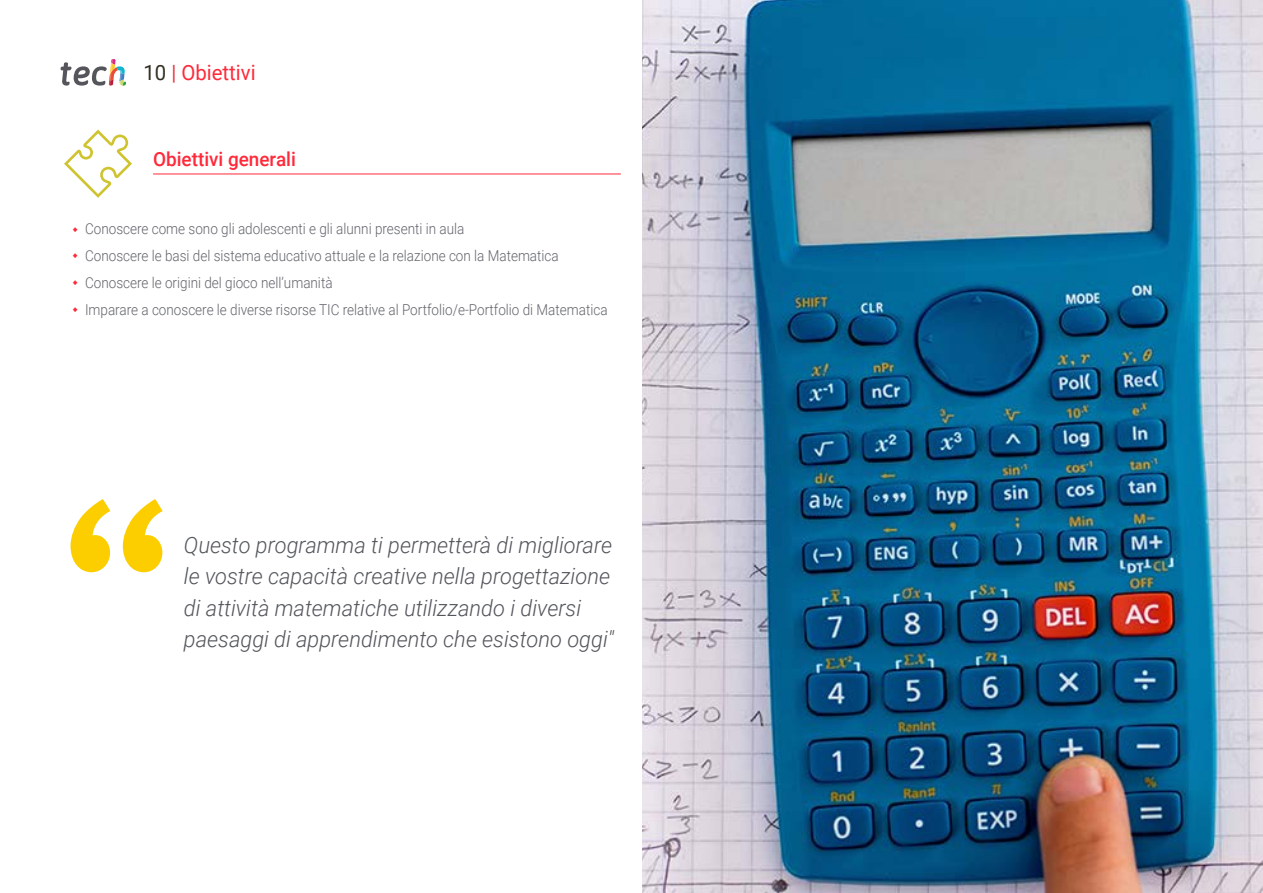
<style>
.page{position:relative;width:1263px;height:893px;background:#fff}
.page>*{position:absolute;margin:0;border:0;box-sizing:border-box;transform-origin:0 0}
.t1{font:italic 300 22.5px/31.5px "Roboto";color:#52555b}
.t2{font:21px "Roboto";color:#ff293a}
.t3{font:500 19.5px "Roboto";color:#ff293a}
.t4{font:300 15px/26.7px "Roboto";color:#61646a;scale:.9 1}
.s1{color:#312e20}
.s2{color:#e73441}
</style>
<div class="page">
<hr style="left:153px;top:174px;width:468px;height:1px;background:#ff293a">
<svg style="left:64px;top:130px;width:68px;height:68px"></svg>
<svg style="left:71px;top:499px;width:92px;height:73px"></svg>
<svg style="left:61px;top:59px;width:65px;height:27px"></svg>
<img style="left:642px;top:0;width:621px;height:893px">
<h2 class="t2" style="left:144px;top:57px;width:114px"><span class="s1">10</span> <span class="s2">|</span> Obiettivi</h2>
<h3 class="t3" style="left:153px;top:145px;width:144px">Obiettivi generali</h3>
<p class="t4" style="left:85px;top:215px;width:582px">Conoscere come sono gli adolescenti e gli alunni presenti in aula<br>Conoscere le basi del sistema educativo attuale e la relazione con la Matematica Conoscere le origini del gioco nell’umanità<br>Imparare a conoscere le diverse risorse TIC relative al Portfolio/e-Portfolio di Matematica</p>
<h1 class="t1" style="left:184px;top:528px;width:432px">Questo programma ti permetterà di migliorare le vostre capacità creative nella progettazione di attività matematiche utilizzando i diversi paesaggi di apprendimento che esistono oggi"</h1>
</div>
